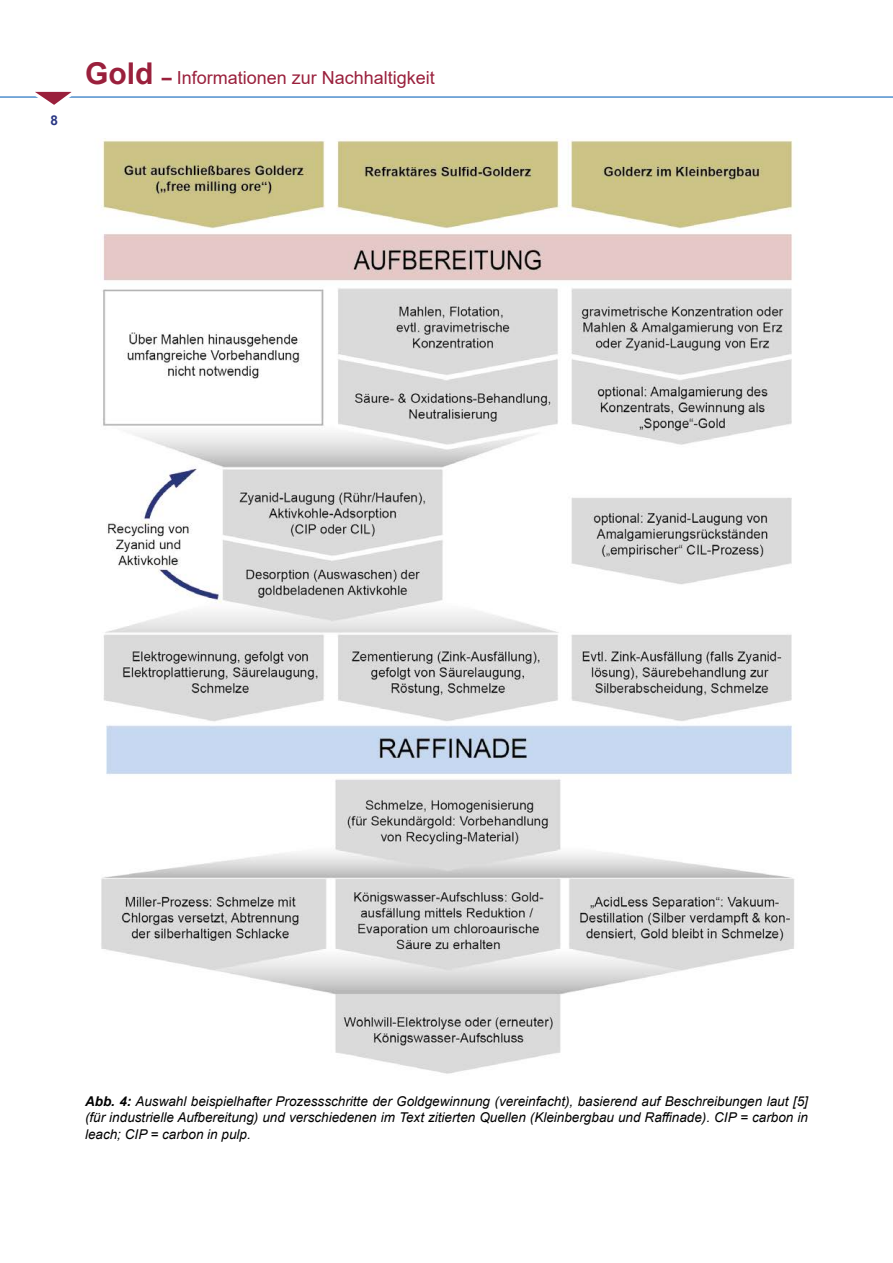
<style>
.page{position:relative;width:893px;height:1263px;background:#fff}
.page>*{position:absolute;margin:0;border:0;box-sizing:border-box;transform-origin:0 0}
.t1{font:18px "Arial";color:#9a203c}
.Bildunterschrift{font:italic 13.5px/16.5px "Arial";color:#000;text-align:justify}
.t2{font:700 13.5px "Arial";color:#283583}
.s1{font-weight:700;font-size:30px}
.s2{font-weight:700}
</style>
<div class="page">
<hr style="left:0;top:96px;width:893px;height:2px;background:#4f8fcd">
<svg style="left:19px;top:91px;width:62px;height:14px"></svg>
<img style="left:95px;top:138px;width:700px;height:936px">
<p class="t2" style="left:50px;top:111px;width:9px">8</p>
<h1 class="t1" style="left:85px;top:66px;width:351px"><span class="s1">Gold</span> <span class="s2">–</span> Informationen zur Nachhaltigkeit</h1>
<p class="Bildunterschrift" style="left:85px;top:1093px;width:724px"><span class="s2">Abb. 4:</span> Auswahl beispielhafter Prozessschritte der Goldgewinnung (vereinfacht), basierend auf Beschreibungen laut [5] (für industrielle Aufbereitung) und verschiedenen im Text zitierten Quellen (Kleinbergbau und Raffinade). CIP = carbon in leach; CIP = carbon in pulp.</p>
</div>
